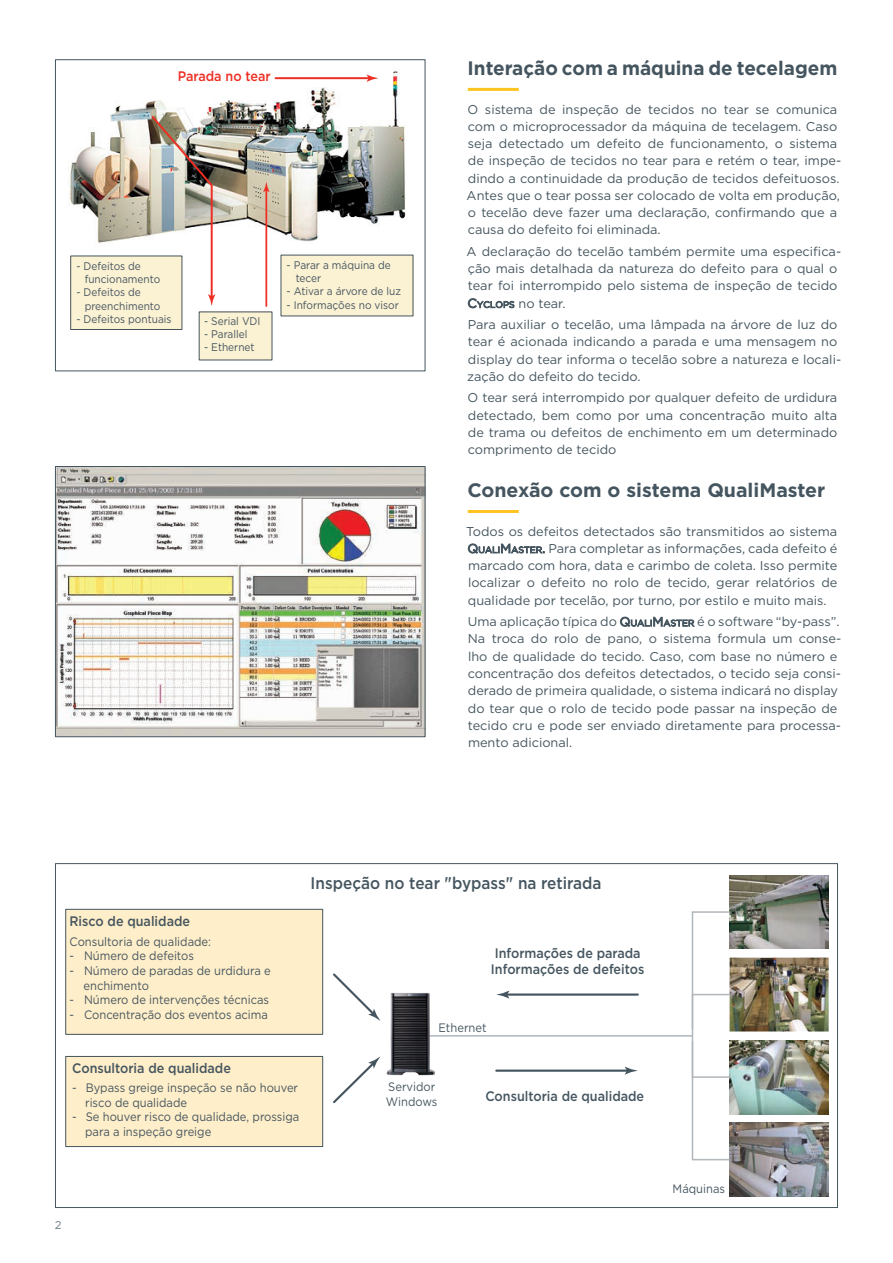
<style>
.page{position:relative;width:893px;height:1263px;background:#fff}
.page>*{position:absolute;margin:0;border:0;box-sizing:border-box;transform-origin:0 0}
.t1{font:700 19.5px "Gotham";color:#45555f}
.t2{font:500 16.8px "Gotham";color:#45555f;scale:.91 1}
.t3{font:500 13.8px/16.5px "Gotham";color:#45555f;scale:.91 1}
.t4{font:500 13.8px "Gotham";color:#ee2e22;scale:.91 1}
.t5{font:12.75px/17.2px "Gotham";color:#45555f}
.t6{font:12.3px/14.7px "Gotham";color:#45555f;scale:.91 1}
.t7{font:11.25px "Gotham";color:#6c7c86}
.t8{font:11.1px/13.2px "Gotham";color:#45555f;scale:.91 1}
.s1{font-style:inherit}
.s2{font-size:8.85px}
</style>
<div class="page">
<img style="left:69px;top:71px;width:344px;height:185px">
<img style="left:150px;top:114px;width:65px;height:192px">
<hr style="left:265px;top:189px;width:2px;height:117px;background:#ee2e22">
<svg style="left:263px;top:182px;width:7px;height:10px"></svg>
<hr style="left:276px;top:77px;width:94px;height:2px;background:#ee2e22">
<svg style="left:367px;top:75px;width:11px;height:7px"></svg>
<div style="left:71px;top:256px;width:111px;height:73px;background:#fbf1d3"></div>
<div style="left:70px;top:256px;width:112px;height:74px;border:1px solid #45555f"></div>
<div style="left:199px;top:312px;width:73px;height:48px;background:#fbf1d3"></div>
<div style="left:281px;top:255px;width:132px;height:61px;background:#fbf1d3"></div>
<img style="left:57px;top:468px;width:366px;height:267px">
<div style="left:55px;top:466px;width:370px;height:271px;border:1px solid #45555f"></div>
<svg style="left:569px;top:957px;width:260px;height:235px"></svg>
<img style="left:731px;top:1040px;width:98px;height:74px">
<img style="left:730px;top:1123px;width:99px;height:73px">
<img style="left:729px;top:875px;width:100px;height:74px">
<hr style="left:426px;top:1035px;width:266px;height:1px;background:#b2b7bb">
<svg style="left:691px;top:910px;width:40px;height:251px"></svg>
<hr style="left:505px;top:993px;width:133px;height:3px;background:#45555f">
<svg style="left:496px;top:990px;width:13px;height:8px"></svg>
<hr style="left:496px;top:1069px;width:133px;height:3px;background:#45555f">
<svg style="left:625px;top:1067px;width:13px;height:8px"></svg>
<img style="left:387px;top:993px;width:47px;height:82px">
<div style="left:66px;top:909px;width:257px;height:125px;background:#feeec9"></div>
<div style="left:65px;top:909px;width:258px;height:125px;border:1px solid #45555f"></div>
<div style="left:66px;top:1056px;width:257px;height:90px;background:#feeec9"></div>
<div style="left:65px;top:1056px;width:258px;height:91px;border:1px solid #45555f"></div>
<svg style="left:333px;top:973px;width:47px;height:48px"></svg>
<svg style="left:333px;top:1056px;width:47px;height:48px"></svg>
<hr style="left:468px;top:88px;width:51px;height:3px;background:#fec422">
<hr style="left:468px;top:510px;width:51px;height:3px;background:#fec422">
<p class="t4" style="left:178px;top:67px;width:104px">Parada no tear</p>
<p class="t8" style="left:85px;top:259px;width:84px;text-indent:-8px">- Defeitos de funcionamento</p>
<p class="t8" style="left:85px;top:286px;width:85px;text-indent:-8px">- Defeitos de preenchimento</p>
<p class="t8" style="left:76px;top:312px;width:106px">- Defeitos pontuais</p>
<p class="t8" style="left:204px;top:314px;width:63px">- Serial VDI</p>
<p class="t8" style="left:204px;top:327px;width:49px">- Parallel</p>
<p class="t8" style="left:204px;top:340px;width:57px">- Ethernet</p>
<p class="t8" style="left:296px;top:258px;width:106px;text-indent:-9px">- Parar a máquina de tecer</p>
<p class="t8" style="left:287px;top:285px;width:127px">- Ativar a árvore de luz</p>
<p class="t8" style="left:287px;top:298px;width:125px">- Informações no visor</p>
<h1 class="t1" style="left:468px;top:55px;width:371px">Interação com a máquina de tecelagem</h1>
<p class="t5" style="left:467px;top:100px;width:376px">O sistema de inspeção de tecidos no tear se comunica com o microprocessador da máquina de tecelagem. Caso seja detectado um defeito de funcionamento, o sistema de inspeção de tecidos no tear para e retém o tear, impe&shy;dindo a continuidade da produção de tecidos defeituosos.<br>Antes que o tear possa ser colocado de volta em produção, o tecelão deve fazer uma declaração, confirmando que a causa do defeito foi eliminada.</p>
<p class="t5" style="left:467px;top:242px;width:376px">A declaração do tecelão também permite uma especifica&shy;ção mais detalhada da natureza do defeito para o qual o tear foi interrompido pelo sistema de inspeção de tecido <span class="s1">C</span><span class="s2">YCLOPS</span> no tear.</p>
<p class="t5" style="left:467px;top:316px;width:376px">Para auxiliar o tecelão, uma lâmpada na árvore de luz do tear é acionada indicando a parada e uma mensagem no display do tear informa o tecelão sobre a natureza e locali&shy;zação do defeito do tecido.</p>
<p class="t5" style="left:467px;top:389px;width:371px;text-align:justify">O tear será interrompido por qualquer defeito de urdidura detectado, bem como por uma concentração muito alta de trama ou defeitos de enchimento em um determinado comprimento de tecido</p>
<h1 class="t1" style="left:467px;top:477px;width:360px">Conexão com o sistema QualiMaster</h1>
<p class="t5" style="left:466px;top:522px;width:373px;text-align:justify">Todos os defeitos detectados são transmitidos ao sistema <span class="s1">Q</span><span class="s2">UALI</span><span class="s1">M</span><span class="s2">ASTER</span><span class="s1">.</span> Para completar as informações, cada defeito é marcado com hora, data e carimbo de coleta. Isso permite localizar o defeito no rolo de tecido, gerar relatórios de qualidade por tecelão, por turno, por estilo e muito mais.</p>
<p class="t5" style="left:468px;top:613px;width:375px">Uma aplicação típica do <span class="s1">Q</span><span class="s2">UALI</span><span class="s1">M</span><span class="s2">ASTER</span> é o software “by-pass”.<br>Na troca do rolo de pano, o sistema formula um conse&shy;lho de qualidade do tecido. Caso, com base no número e concentração dos defeitos detectados, o tecido seja consi&shy;derado de primeira qualidade, o sistema indicará no display do tear que o rolo de tecido pode passar na inspeção de tecido cru e pode ser enviado diretamente para processa&shy;mento adicional.</p>
<p class="t3" style="left:69px;top:913px;width:134px">Risco de qualidade</p>
<p class="t6" style="left:69px;top:934px;width:157px">Consultoria de qualidade:</p>
<p class="t6" style="left:69px;top:948px;width:138px">- Número de defeitos</p>
<p class="t6" style="left:84px;top:963px;width:207px;text-indent:-14px">- Número de paradas de urdidura e enchimento</p>
<p class="t6" style="left:69px;top:992px;width:221px">- Número de intervenções técnicas</p>
<p class="t6" style="left:69px;top:1007px;width:220px">- Concentração dos eventos acima</p>
<p class="t3" style="left:72px;top:1059px;width:176px">Consultoria de qualidade</p>
<p class="t6" style="left:85px;top:1080px;width:236px;text-indent:-13px">- Bypass greige inspeção se não houver risco de qualidade</p>
<p class="t6" style="left:85px;top:1109px;width:237px;text-indent:-13px">- Se houver risco de qualidade, prossiga para a inspeção greige</p>
<h2 class="t2" style="left:311px;top:872px;width:321px">Inspeção no tear "bypass" na retirada</h2>
<p class="t3" style="left:491px;top:944px;width:170px">Informações de parada<br>Informações de defeitos</p>
<p class="t6" style="left:438px;top:1019px;width:54px">Ethernet</p>
<p class="t6" style="left:386px;top:1079px;width:58px">Servidor<br>Windows</p>
<p class="t3" style="left:485px;top:1087px;width:176px">Consultoria de qualidade</p>
<p class="t7" style="left:55px;top:1218px;width:8px">2</p>
<p class="t6" style="left:673px;top:1181px;width:59px">Máquinas</p>
</div>
